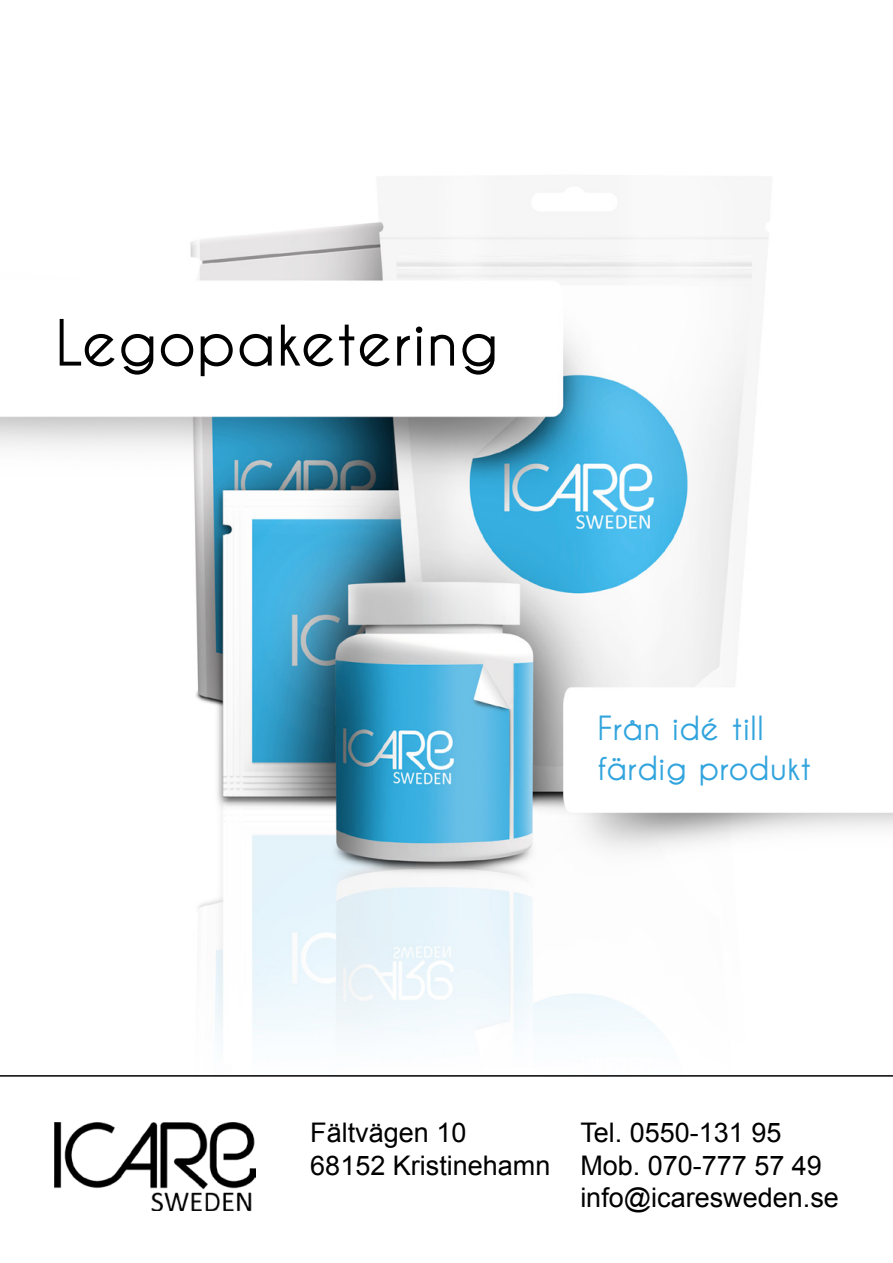
<style>
.page{position:relative;width:893px;height:1263px;background:#fff}
.page>*{position:absolute;margin:0;border:0;box-sizing:border-box;transform-origin:0 0}
.t1{font:700 63px "Caviar Dreams";color:#000}
.t2{font:700 33px/39.6px "Caviar Dreams";color:#31a4dd}
.t3{font:27px/32.4px "Arial";color:#000}
</style>
<div class="page">
<img style="left:0;top:187px;width:893px;height:847px">
<img style="left:54px;top:1123px;width:201px;height:87px">
<hr style="left:0;top:1075px;width:893px;height:1px;background:#000">
<h1 class="t1" style="left:55px;top:307px;width:446px">Legopaketering</h1>
<p class="t2" style="left:597px;top:708px;width:216px">Från idé till färdig produkt</p>
<p class="t3" style="left:310px;top:1117px;width:242px">Fältvägen 10<br>68152 Kristinehamn</p>
<p class="t3" style="left:580px;top:1117px;width:260px">Tel. 0550-131 95<br>Mob. 070-777 57 49 info@icaresweden.se</p>
</div>
